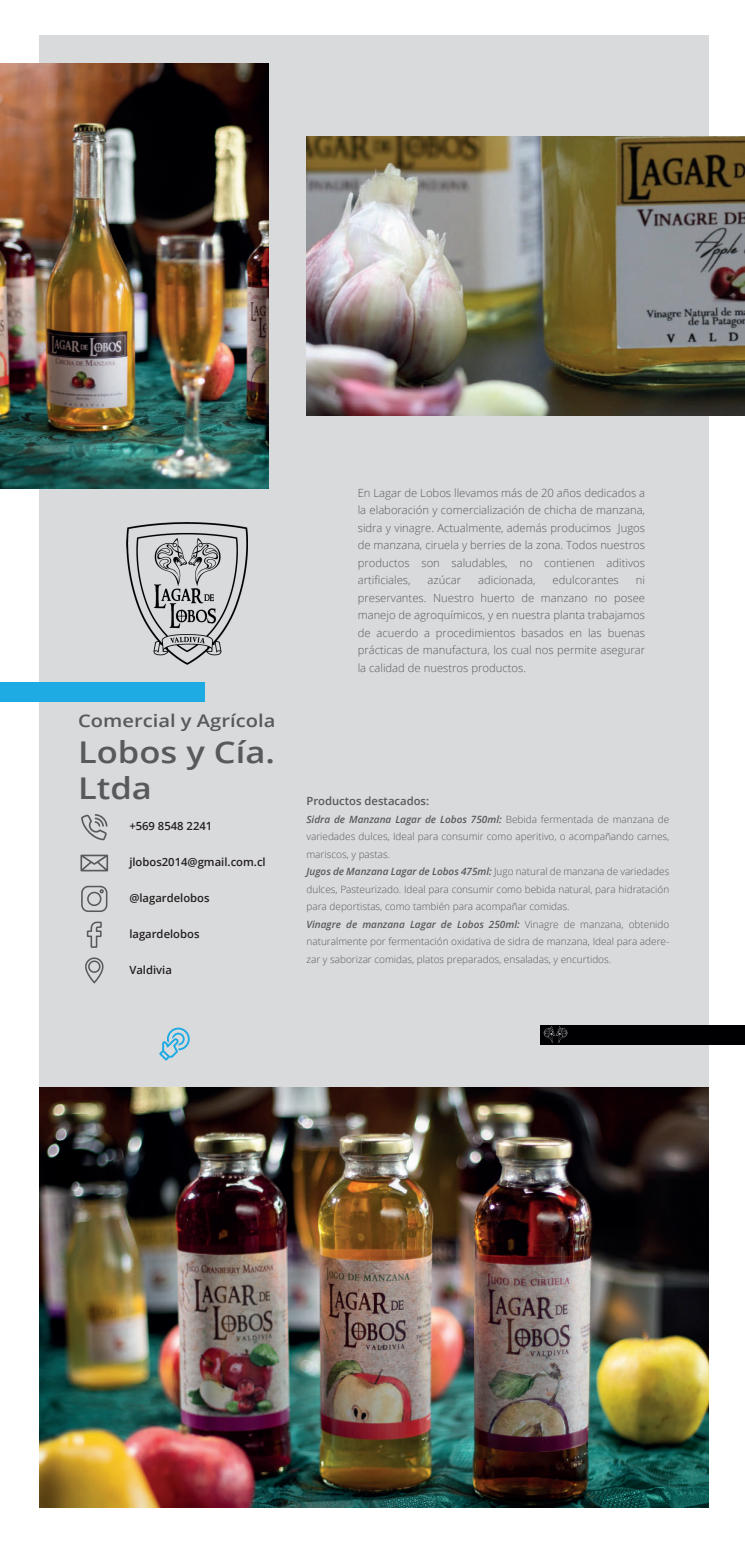
<style>
.page{position:relative;width:745px;height:1547px;background:#fff}
.page>*{position:absolute;margin:0;border:0;box-sizing:border-box;transform-origin:0 0}
.t1{font:600 30px/36px "Open Sans";color:#575a5b;scale:1.15 1}
.t2{font:600 17.5px "Open Sans";color:#575a5b;scale:1.15 1}
.t3{font:300 11.25px/17.5px "Open Sans";color:#575a5b;text-align:justify}
.t4{font:600 11.25px "Open Sans";color:#231f20}
.t5{font:600 11.25px "Open Sans";color:#575a5b}
.t6{font:300 10px/17.5px "Open Sans";color:#575a5b}
.s1{font-weight:600;font-style:italic}
</style>
<div class="page">
<div style="left:40px;top:36px;width:668px;height:1471px;background:#d9dadc"></div>
<div style="left:0;top:682px;width:204px;height:19px;background:#1eaae2"></div>
<div style="left:540px;top:1025px;width:204px;height:19px;background:#000002"></div>
<svg style="left:81px;top:814px;width:26px;height:26px"></svg>
<svg style="left:85px;top:957px;width:19px;height:26px"></svg>
<svg style="left:87px;top:921px;width:15px;height:27px"></svg>
<svg style="left:81px;top:886px;width:26px;height:26px"></svg>
<svg style="left:80px;top:854px;width:28px;height:17px"></svg>
<svg style="left:159px;top:1027px;width:31px;height:33px"></svg>
<img style="left:306px;top:136px;width:438px;height:280px">
<img style="left:0;top:63px;width:268px;height:426px">
<img style="left:40px;top:1088px;width:668px;height:419px">
<img style="left:126px;top:522px;width:122px;height:142px">
<svg style="left:543px;top:1026px;width:24px;height:17px"></svg>
<h2 class="t2" style="left:78px;top:708px;width:173px">Comercial y Agrícola</h2>
<h1 class="t1" style="left:78px;top:733px;width:172px">Lobos y Cía.<br>Ltda</h1>
<p class="t4" style="left:129px;top:818px;width:84px">+569 8548 2241</p>
<p class="t4" style="left:129px;top:854px;width:138px">jlobos2014@gmail.com.cl</p>
<p class="t4" style="left:129px;top:890px;width:82px">@lagardelobos</p>
<p class="t4" style="left:129px;top:926px;width:72px">lagardelobos</p>
<p class="t4" style="left:129px;top:962px;width:44px">Valdivia</p>
<p class="t3" style="left:357px;top:483px;width:289px">En Lagar de Lobos llevamos más de 20 años dedicados a la elaboración y comercialización de chicha de manzana, sidra y vinagre. Actualmente, además producimos Jugos de manzana, ciruela y berries de la zona. Todos nuestros productos son saludables, no contienen aditivos artificiales,</p>
<p class="t3" style="left:427px;top:571px;width:35px">azúcar</p>
<p class="t3" style="left:478px;top:571px;width:59px">adicionada,</p>
<p class="t3" style="left:552px;top:571px;width:68px">edulcorantes</p>
<p class="t3" style="left:357px;top:571px;width:288px;text-indent:278px">ni preservantes. Nuestro huerto de manzano no posee manejo de agroquímicos, y en nuestra planta trabajamos de acuerdo a procedimientos basados en las buenas prácticas de manufactura, los cual nos permite asegurar la calidad de nuestros productos.</p>
<p class="t5" style="left:306px;top:793px;width:124px">Productos destacados:</p>
<p class="t6" style="left:306px;top:810px;width:364px"><span class="s1">Sidra de Manzana Lagar de Lobos 750ml:</span> Bebida fermentada de manzana de variedades dulces, Ideal para consumir como aperitivo, o acompañando carnes, mariscos, y pastas.<br><span class="s1">Jugos de Manzana Lagar de Lobos 475ml:</span> Jugo natural de manzana de variedades dulces, Pasteurizado. Ideal para consumir como bebida natural, para hidratación para deportistas, como también para acompañar comidas.<br><span class="s1">Vinagre de manzana Lagar de Lobos 250ml:</span> Vinagre de manzana, obtenido naturalmente por fermentación oxidativa de sidra de manzana, Ideal para adere&shy;zar y saborizar comidas, platos preparados, ensaladas, y encurtidos.</p>
</div>
